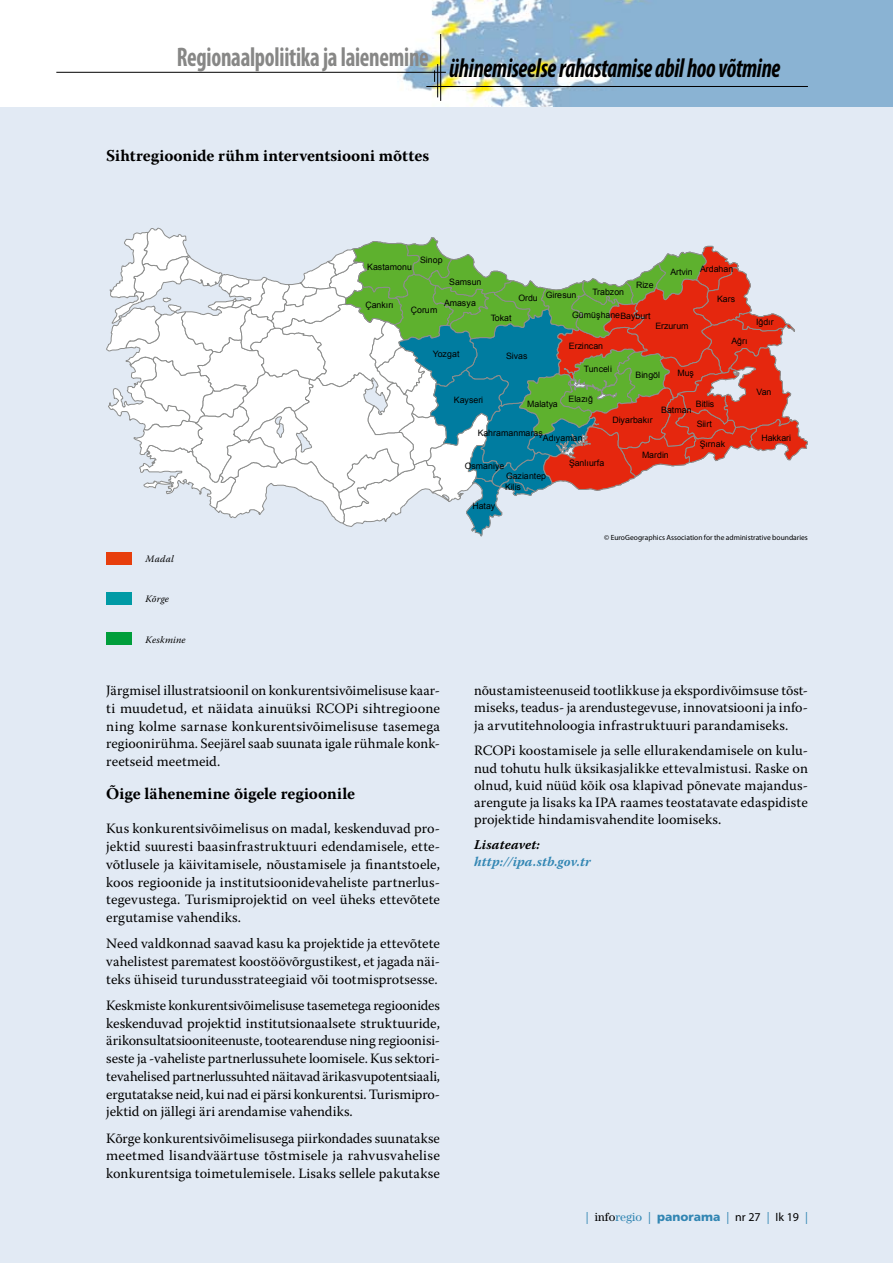
<style>
.page{position:relative;width:893px;height:1263px;background:#fff}
.page>*{position:absolute;margin:0;border:0;box-sizing:border-box;transform-origin:0 0}
.t1{font:italic 700 condensed 27px "Myriad Pro";letter-spacing:-.01em;color:#000;scale:.85 1}
.t2{font:700 16.5px "Warnock Pro";color:#000}
.t3{font:14.25px/17.7px "Warnock Pro";letter-spacing:.01em;color:#000;text-align:justify}
.t4{font:italic 700 13.5px "Warnock Pro";letter-spacing:.01em;color:#3286b3}
.t5{font:italic 700 13.5px "Warnock Pro";letter-spacing:.015em;color:#000}
.t6{font:900 12px "Frutiger LT Std";color:#3286b3}
.t7{font:italic 9.75px "Warnock Pro";letter-spacing:.015em;color:#000}
.t8{font:8.85px "Arial";letter-spacing:-.005em;color:#000}
.t9{font:7.5px "Myriad Pro";color:#000}
.s1{font-family:"Myriad Pro";font-weight:400}
.s2{font-family:"Century Std";font-weight:400;color:#000}
.s3{font-family:"Century Std";font-weight:400}
.s4{font-family:"Myriad Pro";font-weight:400;color:#000}
</style>
<div class="page">
<div style="left:0;top:106px;width:893px;height:1157px;background:#e2eaf4"></div>
<svg style="left:106px;top:228px;width:702px;height:308px"></svg>
<img style="left:56px;top:0;width:837px;height:106px">
<hr style="left:426px;top:86px;width:382px;height:1px;background:#000">
<hr style="left:56px;top:72px;width:390px;height:1px;background:#000">
<hr style="left:440px;top:34px;width:1px;height:67px;background:#000">
<hr style="left:437px;top:64px;width:1px;height:33px;background:#000">
<div style="left:106px;top:552px;width:26px;height:12px;background:#e73e0c"></div>
<div style="left:106px;top:592px;width:26px;height:13px;background:#009aa5"></div>
<div style="left:106px;top:632px;width:26px;height:13px;background:#009e3b"></div>
<h1 class="t1" style="left:177px;top:51px;width:711px"><sup>Regionaalpoliitika</sup> <sup>ja</sup> <sup>laienemine</sup> ühinemiseelse rahastamise abil hoo võtmine</h1>
<p class="t2" style="left:106px;top:146px;width:324px">Sihtregioonide rühm interventsiooni mõttes</p>
<p class="t8" style="left:367px;top:261px;width:46px">Kastamonu</p>
<p class="t8" style="left:420px;top:254px;width:24px">Sinop</p>
<p class="t8" style="left:700px;top:263px;width:35px">Ardahan</p>
<p class="t8" style="left:670px;top:266px;width:24px">Artvin</p>
<p class="t8" style="left:365px;top:299px;width:30px">Çankırı</p>
<p class="t8" style="left:449px;top:276px;width:34px">Samsun</p>
<p class="t8" style="left:444px;top:297px;width:33px">Amasya</p>
<p class="t8" style="left:411px;top:304px;width:28px">Çorum</p>
<p class="t8" style="left:518px;top:292px;width:21px">Ordu</p>
<p class="t8" style="left:491px;top:312px;width:22px">Tokat</p>
<p class="t8" style="left:636px;top:279px;width:19px">Rize</p>
<p class="t8" style="left:592px;top:286px;width:33px">Trabzon</p>
<p class="t8" style="left:572px;top:310px;width:80px">GümüşhaneBayburt</p>
<p class="t8" style="left:546px;top:290px;width:32px">Giresun</p>
<p class="t8" style="left:655px;top:320px;width:35px">Erzurum</p>
<p class="t8" style="left:717px;top:293px;width:20px">Kars</p>
<p class="t8" style="left:433px;top:348px;width:28px">Yozgat</p>
<p class="t8" style="left:506px;top:350px;width:23px">Sivas</p>
<p class="t8" style="left:569px;top:340px;width:36px">Erzincan</p>
<p class="t8" style="left:731px;top:335px;width:18px">Ağrı</p>
<p class="t8" style="left:584px;top:363px;width:30px">Tunceli</p>
<p class="t8" style="left:636px;top:369px;width:26px">Bingöl</p>
<p class="t8" style="left:677px;top:367px;width:18px">Muş</p>
<p class="t8" style="left:454px;top:394px;width:31px">Kayseri</p>
<p class="t8" style="left:569px;top:393px;width:26px">Elazığ</p>
<p class="t8" style="left:527px;top:398px;width:32px">Malatya</p>
<p class="t8" style="left:696px;top:398px;width:20px">Bitlis</p>
<p class="t8" style="left:612px;top:414px;width:42px">Diyarbakır</p>
<p class="t8" style="left:697px;top:418px;width:17px">Siirt</p>
<p class="t8" style="left:661px;top:404px;width:32px">Batman</p>
<p class="t8" style="left:478px;top:427px;width:67px">Kahramanmaraş</p>
<p class="t8" style="left:543px;top:432px;width:41px">Adıyaman</p>
<p class="t8" style="left:506px;top:470px;width:42px">Gaziantep</p>
<p class="t8" style="left:569px;top:457px;width:37px">Şanlıurfa</p>
<p class="t8" style="left:465px;top:460px;width:41px">Osmaniye</p>
<p class="t8" style="left:472px;top:500px;width:24px">Hatay</p>
<p class="t8" style="left:505px;top:481px;width:17px">Kilis</p>
<p class="t8" style="left:642px;top:449px;width:28px">Mardin</p>
<p class="t8" style="left:700px;top:438px;width:27px">Şırnak</p>
<p class="t8" style="left:756px;top:316px;width:19px">Iğdır</p>
<p class="t8" style="left:756px;top:386px;width:16px">Van</p>
<p class="t8" style="left:761px;top:432px;width:31px">Hakkari</p>
<p class="t7" style="left:146px;top:553px;width:30px">Madal</p>
<p class="t7" style="left:146px;top:593px;width:25px">Kõrge</p>
<p class="t7" style="left:146px;top:634px;width:42px">Keskmine</p>
<p class="t3" style="left:106px;top:681px;width:335px">Järgmisel illustratsioonil on konkurentsivõimelisuse kaar&shy;ti muudetud, et näidata ainuüksi RCOPi sihtregioone ning kolme sarnase konkurentsivõimelisuse tasemega regioonirühma. Seejärel saab suunata igale rühmale konk&shy;reetseid meetmeid.</p>
<p class="t2" style="left:106px;top:783px;width:250px">Õige lähenemine õigele regioonile</p>
<p class="t3" style="left:106px;top:820px;width:335px">Kus konkurentsivõimelisus on madal, keskenduvad pro&shy;jektid suuresti baasinfrastruktuuri edendamisele, ette&shy;võtlusele ja käivitamisele, nõustamisele ja finantstoele, koos regioonide ja institutsioonidevaheliste partnerlus&shy;tegevustega. Turismiprojektid on veel üheks ettevõtete ergutamise vahendiks.</p>
<p class="t3" style="left:106px;top:934px;width:335px">Need valdkonnad saavad kasu ka projektide ja ettevõtete vahelistest parematest koostöövõrgustikest, et jagada näi&shy;teks ühiseid turundusstrateegiaid või tootmisprotsesse.</p>
<p class="t3" style="left:106px;top:996px;width:335px">Keskmiste konkurentsivõimelisuse tasemetega regioonides keskenduvad projektid institutsionaalsete struktuuride, ärikonsultatsiooniteenuste, tootearenduse ning regioonisi&shy;seste ja -vaheliste partnerlussuhete loomisele. Kus sektori&shy;tevahelised partnerlussuhted näitavad ärikasvupotentsiaali, ergutatakse neid, kui nad ei pärsi konkurentsi. Turismipro&shy;jektid on jällegi äri arendamise vahendiks.</p>
<p class="t3" style="left:106px;top:1129px;width:335px">Kõrge konkurentsivõimelisusega piirkondades suunatakse meetmed lisandväärtuse tõstmisele ja rahvusvahelise konkurentsiga toimetulemisele. Lisaks sellele pakutakse</p>
<p class="t9" style="left:604px;top:533px;width:205px">© EuroGeographics Association for the administrative boundaries</p>
<p class="t3" style="left:474px;top:682px;width:335px;line-height:17.2px">nõustamisteenuseid tootlikkuse ja ekspordivõimsuse tõst&shy;miseks, teadus- ja arendustegevuse, innovatsiooni ja info&shy;ja arvutitehnoloogia infrastruktuuri parandamiseks.</p>
<p class="t3" style="left:474px;top:742px;width:335px;line-height:17.2px">RCOPi koostamisele ja selle ellurakendamisele on kulu&shy;nud tohutu hulk üksikasjalikke ettevalmistusi. Raske on olnud, kuid nüüd kõik osa klapivad põnevate majandus&shy;arengute ja lisaks ka IPA raames teostatavate edaspidiste projektide hindamisvahendite loomiseks.</p>
<p class="t5" style="left:474px;top:837px;width:67px">Lisateavet:</p>
<p class="t4" style="left:474px;top:853px;width:118px">http://ipa.stb.gov.tr</p>
<p class="t6" style="left:586px;top:1209px;width:223px"><span class="s1">|</span> <span class="s2">info</span><span class="s3">regio</span> <span class="s1">|</span> panorama <span class="s1">|</span> <span class="s4">nr 27</span> <span class="s1">|</span> <span class="s4">Ik 19</span> <span class="s1">|</span></p>
</div>
